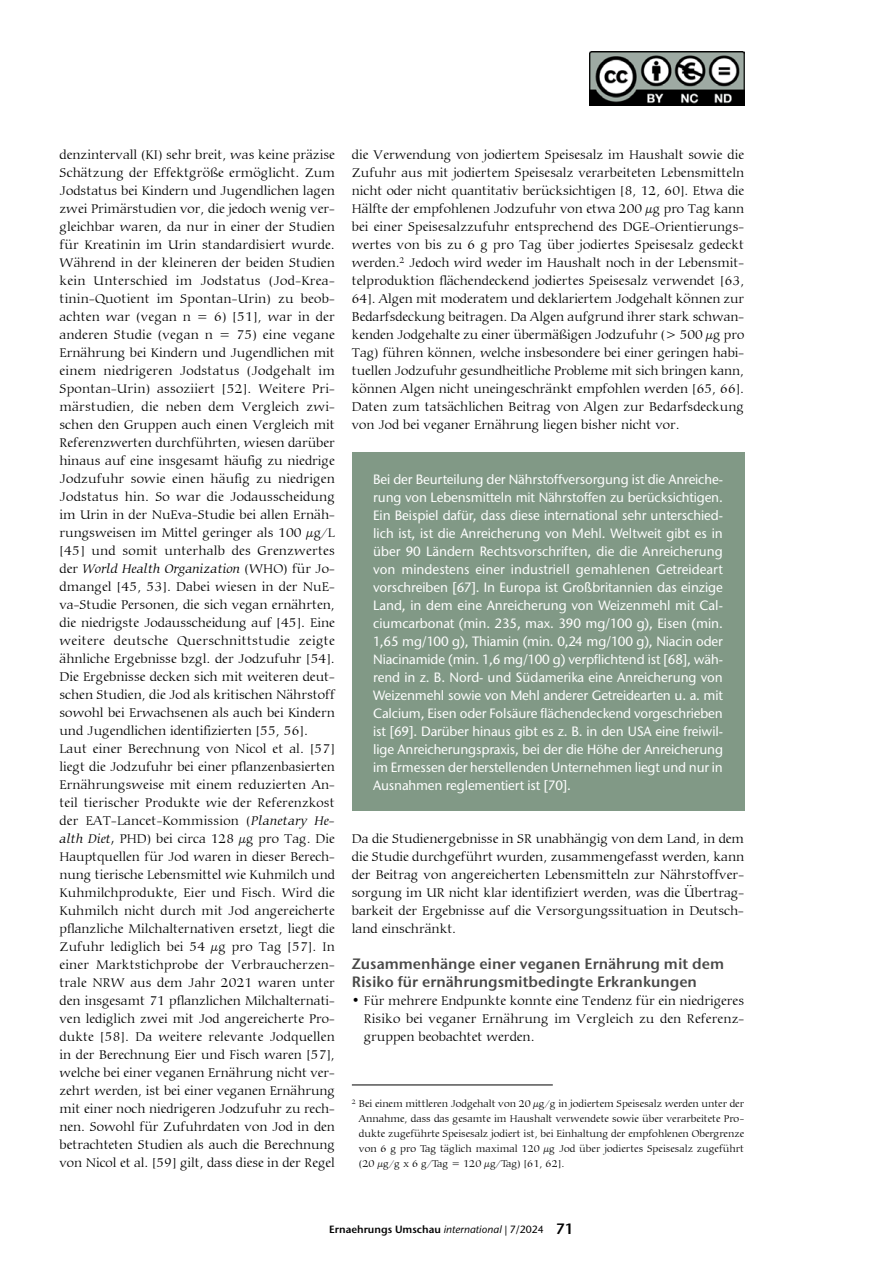
<style>
.page{position:relative;width:893px;height:1263px;background:#fff}
.page>*{position:absolute;margin:0;border:0;box-sizing:border-box;transform-origin:0 0}
.t1{font:600 15px/18px "Stone Sans ITC Pro";color:#494948}
.t2{font:300 13.5px/18px "Carmina BT";color:#000;text-align:justify}
.t3{font:500 13.5px/18px "Stone Sans ITC Std";letter-spacing:-.01em;color:#fff;text-align:justify}
.t4{font:300 10.5px/15px "Carmina BT";color:#000;text-align:justify}
.t5{font:600 10.5px "Stone Sans ITC Pro";color:#000}
.s1{font-style:italic}
.s2{font-family:"Stone Sans ITC Std";font-weight:500;font-style:italic}
.s3{font-family:"Stone Sans ITC Std";font-weight:500}
.s4{font-size:15px}
</style>
<div class="page">
<div style="left:352px;top:453px;width:392px;height:358px;background:#819986"></div>
<hr style="left:352px;top:1085px;width:201px;height:1px;background:#000">
<img style="left:590px;top:51px;width:154px;height:54px">
<p class="t2" style="left:60px;top:146px;width:277px;text-align:left">denzintervall (KI) sehr breit, was keine präzise Schätzung der Effektgröße ermöglicht. Zum Jodstatus bei Kindern und Jugendlichen lagen zwei Primärstudien vor, die jedoch wenig ver&shy;gleichbar waren, da nur in einer der Studien für Kreatinin im Urin standardisiert wurde.<br>Während in der kleineren der beiden Studien kein Unterschied im Jodstatus (Jod-Krea&shy;tinin-Quotient im Spontan-Urin) zu beob&shy;achten war (vegan n = 6) [51], war in der anderen Studie (vegan n = 75) eine vegane Ernährung bei Kindern und Jugendlichen mit einem niedrigeren Jodstatus (Jodgehalt im Spontan-Urin) assoziiert [52]. Weitere Pri&shy;märstudien, die neben dem Vergleich zwi&shy;schen den Gruppen auch einen Vergleich mit Referenzwerten durchführten, wiesen darüber hinaus auf eine insgesamt häufig zu niedrige Jodzufuhr sowie einen häufig zu niedrigen Jodstatus hin. So war die Jodausscheidung im Urin in der NuEva-Studie bei allen Ernäh&shy;rungsweisen im Mittel geringer als 100 µg/L [45] und somit unterhalb des Grenzwertes der <span class="s1">World Health Organization</span> (WHO) für Jo&shy;dmangel [45, 53]. Dabei wiesen in der NuE&shy;va-Studie Personen, die sich vegan ernährten, die niedrigste Jodausscheidung auf [45]. Eine weitere deutsche Querschnittstudie zeigte ähnliche Ergebnisse bzgl. der Jodzufuhr [54].<br>Die Ergebnisse decken sich mit weiteren deut&shy;schen Studien, die Jod als kritischen Nährstoff sowohl bei Erwachsenen als auch bei Kindern und Jugendlichen identifizierten [55, 56].<br>Laut einer Berechnung von Nicol et al. [57] liegt die Jodzufuhr bei einer pflanzenbasierten Ernährungsweise mit einem reduzierten An&shy;teil tierischer Produkte wie der Referenzkost der EAT-Lancet-Kommission (<span class="s1">Planetary He&shy;alth Diet,</span> PHD) bei circa 128 µg pro Tag. Die Hauptquellen für Jod waren in dieser Berech&shy;nung tierische Lebensmittel wie Kuhmilch und Kuhmilchprodukte, Eier und Fisch. Wird die Kuhmilch nicht durch mit Jod angereicherte pflanzliche Milchalternativen ersetzt, liegt die Zufuhr lediglich bei 54 µg pro Tag [57]. In einer Marktstichprobe der Verbraucherzen&shy;trale NRW aus dem Jahr 2021 waren unter den insgesamt 71 pflanzlichen Milchalternati&shy;ven lediglich zwei mit Jod angereicherte Pro&shy;dukte [58]. Da weitere relevante Jodquellen in der Berechnung Eier und Fisch waren [57], welche bei einer veganen Ernährung nicht ver&shy;zehrt werden, ist bei einer veganen Ernährung mit einer noch niedrigeren Jodzufuhr zu rech&shy;nen. Sowohl für Zufuhrdaten von Jod in den betrachteten Studien als auch die Berechnung von Nicol et al. [59] gilt, dass diese in der Regel</p>
<p class="t2" style="left:352px;top:146px;width:394px">die Verwendung von jodiertem Speisesalz im Haushalt sowie die Zufuhr aus mit jodiertem Speisesalz verarbeiteten Lebensmitteln nicht oder nicht quantitativ berücksichtigen [8, 12, 60]. Etwa die Hälfte der empfohlenen Jodzufuhr von etwa 200 µg pro Tag kann bei einer Speisesalzzufuhr entsprechend des DGE-Orientierungs&shy;wertes von bis zu 6 g pro Tag über jodiertes Speisesalz gedeckt werden.<sup>2</sup> Jedoch wird weder im Haushalt noch in der Lebensmit&shy;telproduktion flächendeckend jodiertes Speisesalz verwendet [63, 64]. Algen mit moderatem und deklariertem Jodgehalt können zur Bedarfsdeckung beitragen. Da Algen aufgrund ihrer stark schwan&shy;kenden Jodgehalte zu einer übermäßigen Jodzufuhr (&gt; 500 µg pro Tag) führen können, welche insbesondere bei einer geringen habi&shy;tuellen Jodzufuhr gesundheitliche Probleme mit sich bringen kann, können Algen nicht uneingeschränkt empfohlen werden [65, 66].<br>Daten zum tatsächlichen Beitrag von Algen zur Bedarfsdeckung von Jod bei veganer Ernährung liegen bisher nicht vor.</p>
<p class="t3" style="left:373px;top:470px;width:351px">Bei der Beurteilung der Nährstoffversorgung ist die Anreiche&shy;rung von Lebensmitteln mit Nährstoffen zu berücksichtigen.<br>Ein Beispiel dafür, dass diese international sehr unterschied&shy;lich ist, ist die Anreicherung von Mehl. Weltweit gibt es in über 90 Ländern Rechtsvorschriften, die die Anreicherung von mindestens einer industriell gemahlenen Getreideart vorschreiben [67]. In Europa ist Großbritannien das einzige Land, in dem eine Anreicherung von Weizenmehl mit Cal&shy;ciumcarbonat (min. 235, max. 390 mg/100 g), Eisen (min.<br>1,65 mg/100 g), Thiamin (min. 0,24 mg/100 g), Niacin oder Niacinamide (min. 1,6 mg/100 g) verpflichtend ist [68], wäh&shy;rend in z. B. Nord- und Südamerika eine Anreicherung von Weizenmehl sowie von Mehl anderer Getreidearten u. a. mit Calcium, Eisen oder Folsäure flächendeckend vorgeschrieben ist [69]. Darüber hinaus gibt es z. B. in den USA eine freiwil&shy;lige Anreicherungspraxis, bei der die Höhe der Anreicherung im Ermessen der herstellenden Unternehmen liegt und nur in Ausnahmen reglementiert ist [70].</p>
<p class="t2" style="left:352px;top:830px;width:394px">Da die Studienergebnisse in SR unabhängig von dem Land, in dem die Studie durchgeführt wurden, zusammengefasst werden, kann der Beitrag von angereicherten Lebensmitteln zur Nährstoffver&shy;sorgung im UR nicht klar identifiziert werden, was die Übertrag&shy;barkeit der Ergebnisse auf die Versorgungssituation in Deutsch&shy;land einschränkt.</p>
<p class="t1" style="left:352px;top:955px;width:374px">Zusammenhänge einer veganen Ernährung mit dem<br>Risiko für ernährungsmitbedingte Erkrankungen</p>
<p class="t2" style="left:364px;top:992px;width:382px;text-indent:-12px">• Für mehrere Endpunkte konnte eine Tendenz für ein niedrigeres Risiko bei veganer Ernährung im Vergleich zu den Referenz&shy;gruppen beobachtet werden.</p>
<p class="t4" style="left:359px;top:1097px;width:387px;text-indent:-7px"><sup>2</sup> Bei einem mittleren Jodgehalt von 20 µg/g in jodiertem Speisesalz werden unter der Annahme, dass das gesamte im Haushalt verwendete sowie über verarbeitete Pro&shy;dukte zugeführte Speisesalz jodiert ist, bei Einhaltung der empfohlenen Obergrenze von 6 g pro Tag täglich maximal 120 µg Jod über jodiertes Speisesalz zugeführt (20 µg/g x 6 g/Tag = 120 µg/Tag) [61, 62].</p>
<p class="t5" style="left:329px;top:1222px;width:246px">Ernaehrungs Umschau <span class="s2">international</span> <span class="s3">| 7/2024</span> <span class="s4">71</span></p>
</div>
